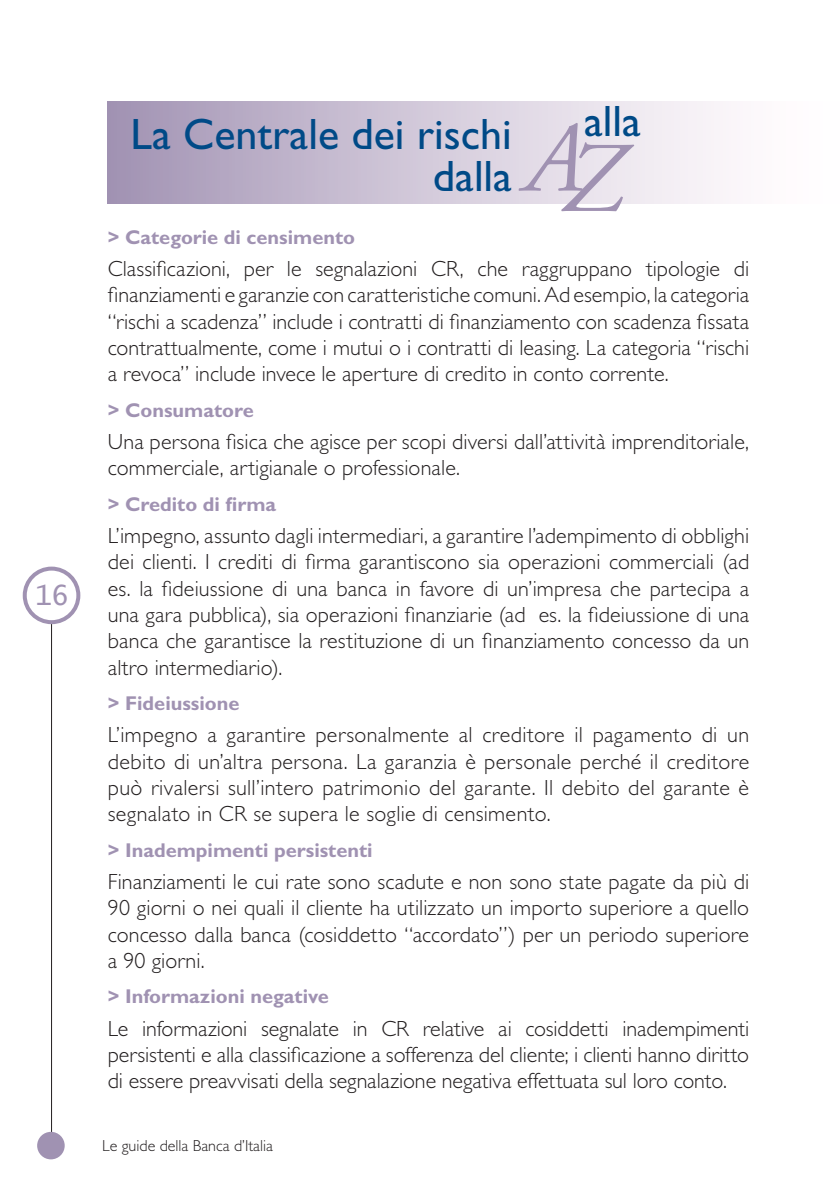
<style>
.page{position:relative;width:840px;height:1191px;background:#fff}
.page>*{position:absolute;margin:0;border:0;box-sizing:border-box;transform-origin:0 0}
.t1{font:italic 100px "Adobe Garamond Pro";color:#a092b2}
.TITOLO_SEZIONE{font:44px "Gill Sans Std";color:#004a87}
.t2{font:28px "Lucida Console";color:#a092b2}
.PARAGRAFO{font:300 22px/26.4px "Gill Sans Std";letter-spacing:.005em;color:#231f20;text-align:justify}
.TITOLETTO_PARAGRAFO{font:700 20px "Gill Sans Std";color:#a092b2}
.PARAGRAFO-2{font:700 20px "Gill Sans Std";color:#a092b2}
.t3{font:300 16px "Gill Sans Std";color:#231f20}
</style>
<div class="page">
<hr style="left:51px;top:624px;width:1px;height:510px;background:#231f20">
<div style="left:39px;top:1133px;width:24px;height:24px;background:#a092b2;border-radius:50%"></div>
<div style="left:37px;top:1131px;width:28px;height:28px;border:4px solid #a092b2;border-radius:50%"></div>
<div style="left:23px;top:566px;width:57px;height:58px;border:4px solid #a092b2;border-radius:50%"></div>
<div style="left:108px;top:102px;width:731px;height:102px;background:linear-gradient(to right,#a597b6,#fff)"></div>
<p class="t2" style="left:35px;top:583px;width:35px">16</p>
<p class="TITOLO_SEZIONE" style="left:583px;top:96px;width:58px">alla</p>
<p class="t1" style="left:563px;top:119px;width:62px">Z</p>
<p class="TITOLO_SEZIONE" style="left:130px;top:109px;width:382px">La Centrale dei rischi</p>
<p class="TITOLO_SEZIONE" style="left:432px;top:150px;width:81px">dalla</p>
<p class="t1" style="left:524px;top:99px;width:61px">A</p>
<p class="TITOLETTO_PARAGRAFO" style="left:108px;top:225px;width:249px">&gt; Categorie di censimento</p>
<p class="PARAGRAFO" style="left:108px;top:255px;width:642px">Classificazioni, per le segnalazioni CR, che raggruppano tipologie di finanziamenti e garanzie con caratteristiche comuni. Ad esempio, la categoria “rischi a scadenza” include i contratti di finanziamento con scadenza fissata contrattualmente, come i mutui o i contratti di leasing. La categoria “rischi a revoca” include invece le aperture di credito in conto corrente.</p>
<p class="TITOLETTO_PARAGRAFO" style="left:108px;top:398px;width:147px">&gt; Consumatore</p>
<p class="PARAGRAFO" style="left:108px;top:428px;width:642px">Una persona fisica che agisce per scopi diversi dall’attività imprenditoriale, commerciale, artigianale o professionale.</p>
<p class="TITOLETTO_PARAGRAFO" style="left:108px;top:492px;width:170px">&gt; Credito di firma</p>
<p class="PARAGRAFO" style="left:108px;top:522px;width:642px">L’impegno, assunto dagli intermediari, a garantire l’adempimento di obblighi dei clienti. I crediti di firma garantiscono sia operazioni commerciali (ad es. la fideiussione di una banca in favore di un’impresa che partecipa a una gara pubblica), sia operazioni finanziarie (ad es. la fideiussione di una banca che garantisce la restituzione di un finanziamento concesso da un altro intermediario).</p>
<p class="TITOLETTO_PARAGRAFO" style="left:108px;top:691px;width:133px">&gt; Fideiussione</p>
<p class="PARAGRAFO" style="left:108px;top:722px;width:642px">L’impegno a garantire personalmente al creditore il pagamento di un debito di un’altra persona. La garanzia è personale perché il creditore può rivalersi sull’intero patrimonio del garante. Il debito del garante è segnalato in CR se supera le soglie di censimento.</p>
<p class="TITOLETTO_PARAGRAFO" style="left:108px;top:838px;width:266px">&gt; Inadempimenti persistenti</p>
<p class="PARAGRAFO" style="left:108px;top:868px;width:642px">Finanziamenti le cui rate sono scadute e non sono state pagate da più di 90 giorni o nei quali il cliente ha utilizzato un importo superiore a quello concesso dalla banca (cosiddetto “accordato”) per un periodo superiore a 90 giorni.</p>
<p class="PARAGRAFO-2" style="left:108px;top:985px;width:222px">&gt; Informazioni negative</p>
<p class="PARAGRAFO" style="left:108px;top:1015px;width:642px">Le informazioni segnalate in CR relative ai cosiddetti inadempimenti persistenti e alla classificazione a sofferenza del cliente; i clienti hanno diritto di essere preavvisati della segnalazione negativa effettuata sul loro conto.</p>
<p class="t3" style="left:102px;top:1136px;width:172px">Le guide della Banca d’Italia</p>
</div>
